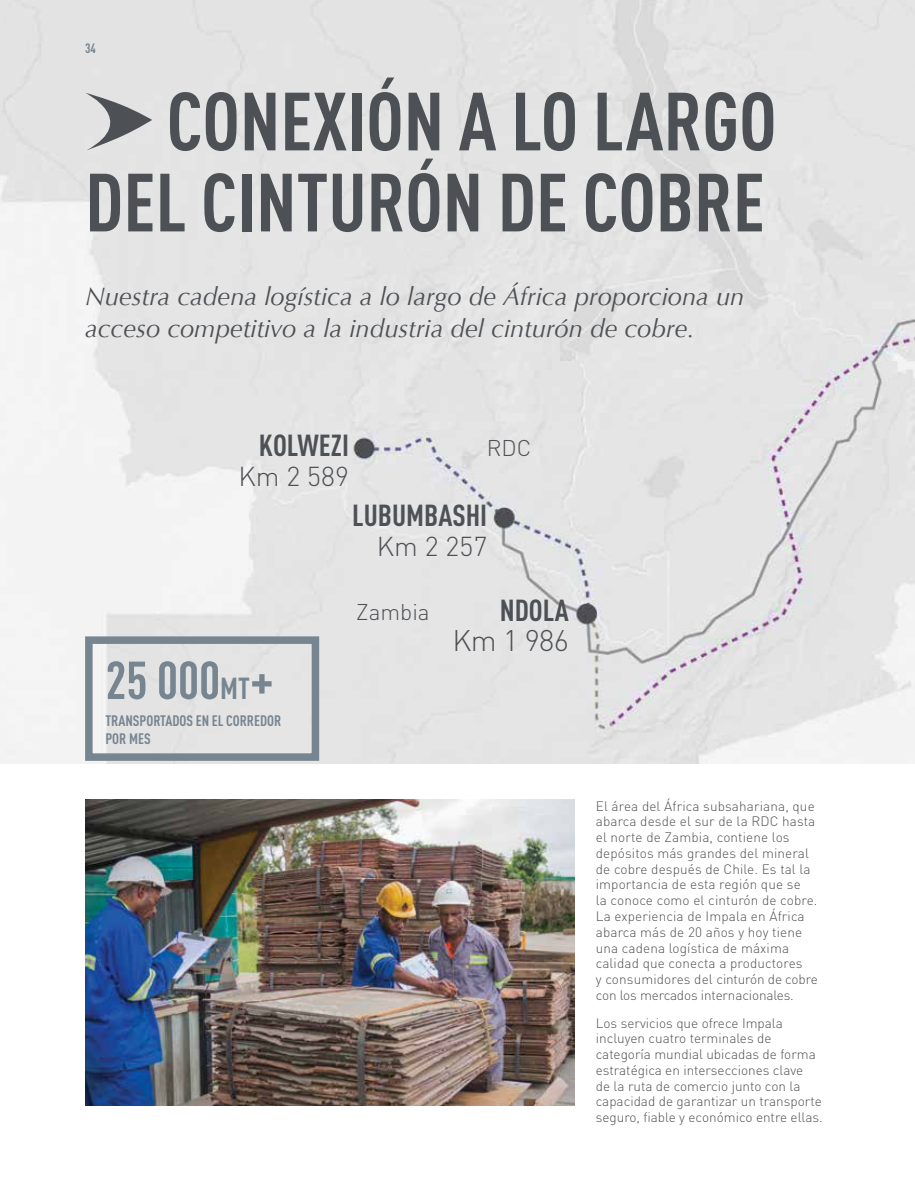
<style>
.page{position:relative;width:915px;height:1191px;background:#fff}
.page>*{position:absolute;margin:0;border:0;box-sizing:border-box;transform-origin:0 0}
.t1{font:700 81px/81px "DIN Cond";color:#4d5054;text-align:right}
.t2{font:700 52.5px "DIN Cond";color:#778591}
.t3{font:700 30px "DIN Cond";color:#4d5054}
.t4{font:300 29.4px "DIN";color:#4d5054}
.t5{font:300 27px "DIN";color:#4d5054}
.t6{font:italic 25.5px/31.5px "Optima";color:#4d5054}
.t7{font:300 22.5px "DIN";color:#4d5054}
.t8{font:700 15px/18px "DIN Cond";color:#778591}
.t9{font:300 13.5px/15.8px "DIN";color:#4d5054}
.t10{font:700 13.5px "DIN Cond";color:#778591}
.s1{font-size:30px}
</style>
<div class="page">
<img style="left:0;top:0;width:914px;height:764px">
<div style="left:85px;top:636px;width:234px;height:125px;border:8px solid #778591"></div>
<svg style="left:85px;top:93px;width:67px;height:57px;background:#b5b6b7"></svg>
<img style="left:85px;top:800px;width:489px;height:306px">
<p class="t10" style="left:85px;top:40px;width:12px">34</p>
<h1 class="t1" style="left:85px;top:79px;width:692px">CONEXIÓN A LO LARGO<br>DEL CINTURÓN DE COBRE</h1>
<h3 class="t6" style="left:85px;top:281px;width:660px">Nuestra cadena logística a lo largo de África proporciona un acceso competitivo a la industria del cinturón de cobre.</h3>
<h3 class="t3" style="left:259px;top:427px;width:91px">KOLWEZI</h3>
<h3 class="t5" style="left:238px;top:459px;width:112px">Km 2 589</h3>
<h3 class="t7" style="left:486px;top:434px;width:46px">RDC</h3>
<h3 class="t3" style="left:352px;top:496px;width:136px">LUBUMBASHI</h3>
<h3 class="t5" style="left:376px;top:529px;width:112px">Km 2 257</h3>
<h2 class="t2" style="left:105px;top:648px;width:170px">25 000<span class="s1">MT</span>+</h2>
<p class="t8" style="left:105px;top:710px;width:177px">TRANSPORTADOS EN EL CORREDOR<br>POR MES</p>
<h3 class="t7" style="left:356px;top:598px;width:75px">Zambia</h3>
<h3 class="t3" style="left:499px;top:592px;width:71px">NDOLA</h3>
<h3 class="t4" style="left:452px;top:622px;width:118px">Km 1 986</h3>
<p class="t9" style="left:595px;top:798px;width:223px">El área del África subsahariana, que abarca desde el sur de la RDC hasta el norte de Zambia, contiene los depósitos más grandes del mineral de cobre después de Chile. Es tal la importancia de esta región que se<br>la conoce como el cinturón de cobre.<br>La experiencia de Impala en África abarca más de 20 años y hoy tiene una cadena logística de máxima calidad que conecta a productores<br>y consumidores del cinturón de cobre con los mercados internacionales.</p>
<p class="t9" style="left:595px;top:1014px;width:228px">Los servicios que ofrece Impala incluyen cuatro terminales de categoría mundial ubicadas de forma estratégica en intersecciones clave<br>de la ruta de comercio junto con la capacidad de garantizar un transporte seguro, fiable y económico entre ellas.</p>
</div>
